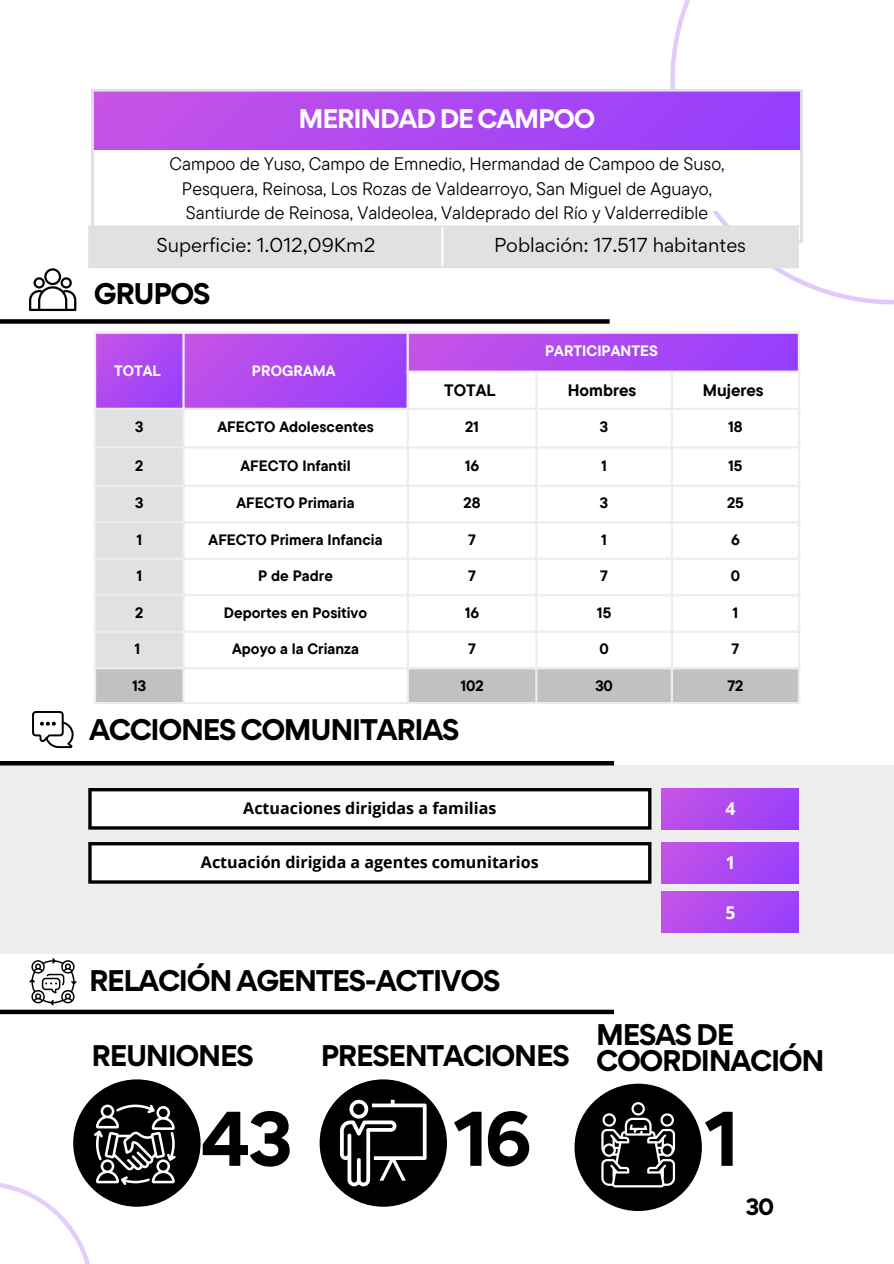
<style>
.page{position:relative;width:894px;height:1264px;background:#fff}
.page>*{position:absolute;margin:0;border:0;box-sizing:border-box;transform-origin:0 0}
.t1{font:700 69px "Gordita";color:#000}
.t2{font:700 26.7px/26px "Gordita";letter-spacing:-.05em;color:#000}
.t3{font:700 24px "Gordita";letter-spacing:-.05em;color:#fff}
.t4{font:700 21px "Gordita";color:#000}
.t5{font:18px "TT Commons Pro";color:#000}
.t6{font:18px "Gordita";color:#000}
.t7{font:700 17.55px "Open Sans";color:#fff}
.t8{font:700 16.5px "TT Commons Pro";color:#000}
.t9{font:700 16.05px "Open Sans";color:#000}
.t10{font:700 15px "TT Commons Pro";color:#000}
.t11{font:700 15px "TT Commons Pro";color:#fff}
</style>
<div class="page">
<svg style="left:670px;top:0;width:223px;height:304px"></svg>
<div style="left:0;top:765px;width:893px;height:188px;background:#eee"></div>
<svg style="left:29px;top:268px;width:47px;height:43px"></svg>
<svg style="left:32px;top:711px;width:42px;height:37px"></svg>
<svg style="left:92px;top:89px;width:710px;height:153px"></svg>
<div style="left:73px;top:1079px;width:127px;height:127px;background:#000;border-radius:50%"></div>
<div style="left:319px;top:1079px;width:128px;height:127px;background:#000;border-radius:50%"></div>
<div style="left:574px;top:1083px;width:127px;height:127px;background:#000;border-radius:50%"></div>
<svg style="left:340px;top:1099px;width:86px;height:87px"></svg>
<svg style="left:601px;top:1102px;width:74px;height:85px"></svg>
<svg style="left:29px;top:958px;width:48px;height:47px"></svg>
<div style="left:90px;top:228px;width:706px;height:38px;background:#e1e1e1"></div>
<hr style="left:88px;top:228px;width:2px;height:38px;background:#e1e1e1">
<hr style="left:796px;top:228px;width:2px;height:38px;background:#e1e1e1">
<hr style="left:88px;top:225px;width:710px;height:3px;background:#e1e1e1">
<hr style="left:88px;top:266px;width:710px;height:2px;background:#e1e1e1">
<hr style="left:441px;top:228px;width:2px;height:38px;background:#fff">
<hr style="left:0;top:761px;width:614px;height:4px;background:#000">
<div style="left:0;top:1009px;width:614px;height:5px;background:#000"></div>
<div style="left:0;top:319px;width:609px;height:5px;background:#000"></div>
<svg style="left:0;top:1104px;width:176px;height:159px"></svg>
<div style="left:661px;top:891px;width:137px;height:41px;background:linear-gradient(to right,#c252e8,#9a40fb)"></div>
<div style="left:88px;top:788px;width:563px;height:41px;background:#fff"></div>
<div style="left:661px;top:788px;width:137px;height:41px;background:linear-gradient(to right,#c252e8,#9a40fb)"></div>
<svg style="left:88px;top:791px;width:4px;height:35px"></svg>
<hr style="left:648px;top:791px;width:3px;height:35px;background:#000">
<hr style="left:88px;top:788px;width:563px;height:3px;background:#000">
<hr style="left:88px;top:826px;width:563px;height:3px;background:#000">
<div style="left:88px;top:842px;width:563px;height:41px;background:#fff"></div>
<div style="left:661px;top:842px;width:137px;height:41px;background:linear-gradient(to right,#c252e8,#9a40fb)"></div>
<svg style="left:88px;top:845px;width:4px;height:35px"></svg>
<hr style="left:648px;top:845px;width:3px;height:35px;background:#000">
<hr style="left:88px;top:842px;width:563px;height:3px;background:#000">
<hr style="left:88px;top:880px;width:563px;height:3px;background:#000">
<svg style="left:96px;top:410px;width:701px;height:292px"></svg>
<div style="left:95px;top:332px;width:89px;height:77px;background:linear-gradient(to right,#bc4feb,#9f43f9)"></div>
<div style="left:183px;top:332px;width:225px;height:77px;background:linear-gradient(to right,#c151e8,#9a40fb)"></div>
<div style="left:407px;top:332px;width:392px;height:40px;background:linear-gradient(to right,#c653e6,#953efd)"></div>
<hr style="left:94px;top:334px;width:2px;height:368px;background:#ededed">
<hr style="left:182px;top:334px;width:2px;height:368px;background:#ededed">
<hr style="left:406px;top:334px;width:2px;height:368px;background:#ededed">
<hr style="left:535px;top:373px;width:2px;height:329px;background:#ededed">
<hr style="left:670px;top:373px;width:2px;height:329px;background:#ededed">
<hr style="left:797px;top:334px;width:2px;height:368px;background:#ededed">
<hr style="left:94px;top:331px;width:705px;height:3px;background:#ededed">
<hr style="left:406px;top:370px;width:393px;height:3px;background:#ededed">
<hr style="left:94px;top:408px;width:705px;height:2px;background:#ededed">
<hr style="left:94px;top:446px;width:705px;height:2px;background:#ededed">
<hr style="left:94px;top:485px;width:705px;height:2px;background:#ededed">
<hr style="left:94px;top:521px;width:705px;height:2px;background:#ededed">
<hr style="left:94px;top:557px;width:705px;height:3px;background:#ededed">
<hr style="left:94px;top:594px;width:705px;height:2px;background:#ededed">
<hr style="left:94px;top:630px;width:705px;height:3px;background:#ededed">
<hr style="left:94px;top:667px;width:705px;height:2px;background:#ededed">
<hr style="left:94px;top:702px;width:705px;height:2px;background:#ededed">
<p class="t3" style="left:298px;top:103px;width:298px">MERINDAD DE CAMPOO</p>
<p class="t5" style="left:169px;top:152px;width:556px">Campoo de Yuso, Campo de Emnedio, Hermandad de Campoo de Suso,</p>
<p class="t5" style="left:182px;top:177px;width:531px">Pesquera, Reinosa, Los Rozas de Valdearroyo, San Miguel de Aguayo,</p>
<p class="t5" style="left:186px;top:201px;width:524px">Santiurde de Reinosa, Valdeolea, Valdeprado del Río y Valderredible</p>
<p class="t6" style="left:156px;top:233px;width:220px">Superficie: 1.012,09Km2</p>
<p class="t6" style="left:494px;top:233px;width:253px">Población: 17.517 habitantes</p>
<p class="t2" style="left:94px;top:280px;width:118px">GRUPOS</p>
<p class="t11" style="left:114px;top:360px;width:48px">TOTAL</p>
<p class="t11" style="left:252px;top:360px;width:85px">PROGRAMA</p>
<p class="t11" style="left:545px;top:341px;width:114px">PARTICIPANTES</p>
<p class="t8" style="left:444px;top:380px;width:53px">TOTAL</p>
<p class="t8" style="left:567px;top:380px;width:70px">Hombres</p>
<p class="t8" style="left:702px;top:380px;width:62px">Mujeres</p>
<p class="t10" style="left:135px;top:417px;width:10px">3</p>
<p class="t10" style="left:217px;top:417px;width:158px">AFECTO Adolescentes</p>
<p class="t10" style="left:465px;top:417px;width:15px">21</p>
<p class="t10" style="left:599px;top:417px;width:10px">3</p>
<p class="t10" style="left:728px;top:417px;width:16px">18</p>
<p class="t10" style="left:135px;top:456px;width:10px">2</p>
<p class="t10" style="left:240px;top:456px;width:112px">AFECTO Infantil</p>
<p class="t10" style="left:464px;top:456px;width:16px">16</p>
<p class="t10" style="left:601px;top:456px;width:7px">1</p>
<p class="t10" style="left:728px;top:456px;width:16px">15</p>
<p class="t10" style="left:135px;top:493px;width:10px">3</p>
<p class="t10" style="left:236px;top:493px;width:120px">AFECTO Primaria</p>
<p class="t10" style="left:463px;top:493px;width:19px">28</p>
<p class="t10" style="left:599px;top:493px;width:10px">3</p>
<p class="t10" style="left:726px;top:493px;width:18px">25</p>
<p class="t10" style="left:136px;top:530px;width:7px">1</p>
<p class="t10" style="left:208px;top:530px;width:175px">AFECTO Primera Infancia</p>
<p class="t10" style="left:468px;top:530px;width:9px">7</p>
<p class="t10" style="left:601px;top:530px;width:7px">1</p>
<p class="t10" style="left:730px;top:530px;width:10px">6</p>
<p class="t10" style="left:136px;top:566px;width:7px">1</p>
<p class="t10" style="left:258px;top:566px;width:76px">P de Padre</p>
<p class="t10" style="left:468px;top:566px;width:9px">7</p>
<p class="t10" style="left:600px;top:566px;width:9px">7</p>
<p class="t10" style="left:730px;top:566px;width:11px">0</p>
<p class="t10" style="left:135px;top:603px;width:10px">2</p>
<p class="t10" style="left:224px;top:603px;width:145px">Deportes en Positivo</p>
<p class="t10" style="left:464px;top:603px;width:16px">16</p>
<p class="t10" style="left:596px;top:603px;width:16px">15</p>
<p class="t10" style="left:732px;top:603px;width:7px">1</p>
<h1 class="t10" style="left:134px;top:639px;width:7px">1</h1>
<p class="t10" style="left:232px;top:639px;width:128px">Apoyo a la Crianza</p>
<p class="t10" style="left:468px;top:639px;width:9px">7</p>
<p class="t10" style="left:599px;top:639px;width:11px">0</p>
<p class="t10" style="left:731px;top:639px;width:9px">7</p>
<p class="t10" style="left:132px;top:675px;width:15px">13</p>
<p class="t10" style="left:460px;top:675px;width:25px">102</p>
<p class="t10" style="left:595px;top:675px;width:19px">30</p>
<h1 class="t10" style="left:727px;top:675px;width:17px">72</h1>
<h1 class="t2" style="left:89px;top:716px;width:372px">ACCIONES COMUNITARIAS</h1>
<p class="t9" style="left:243px;top:796px;width:254px">Actuaciones dirigidas a familias</p>
<p class="t7" style="left:725px;top:796px;width:12px">4</p>
<p class="t9" style="left:201px;top:850px;width:339px">Actuación dirigida a agentes comunitarios</p>
<p class="t7" style="left:725px;top:850px;width:12px">1</p>
<p class="t2" style="left:89px;top:967px;width:412px">RELACIÓN AGENTES-ACTIVOS</p>
<p class="t2" style="left:92px;top:1042px;width:163px">REUNIONES</p>
<h1 class="t2" style="left:321px;top:1042px;width:250px">PRESENTACIONES</h1>
<p class="t1" style="left:200px;top:1092px;width:94px">43</p>
<p class="t1" style="left:453px;top:1092px;width:80px">16</p>
<p class="t7" style="left:725px;top:899px;width:12px">5</p>
<p class="t2" style="left:596px;top:1021px;width:230px">MESAS DE<br>COORDINACIÓN</p>
<p class="t1" style="left:704px;top:1092px;width:36px">1</p>
<p class="t4" style="left:745px;top:1192px;width:30px">30</p>
</div>
